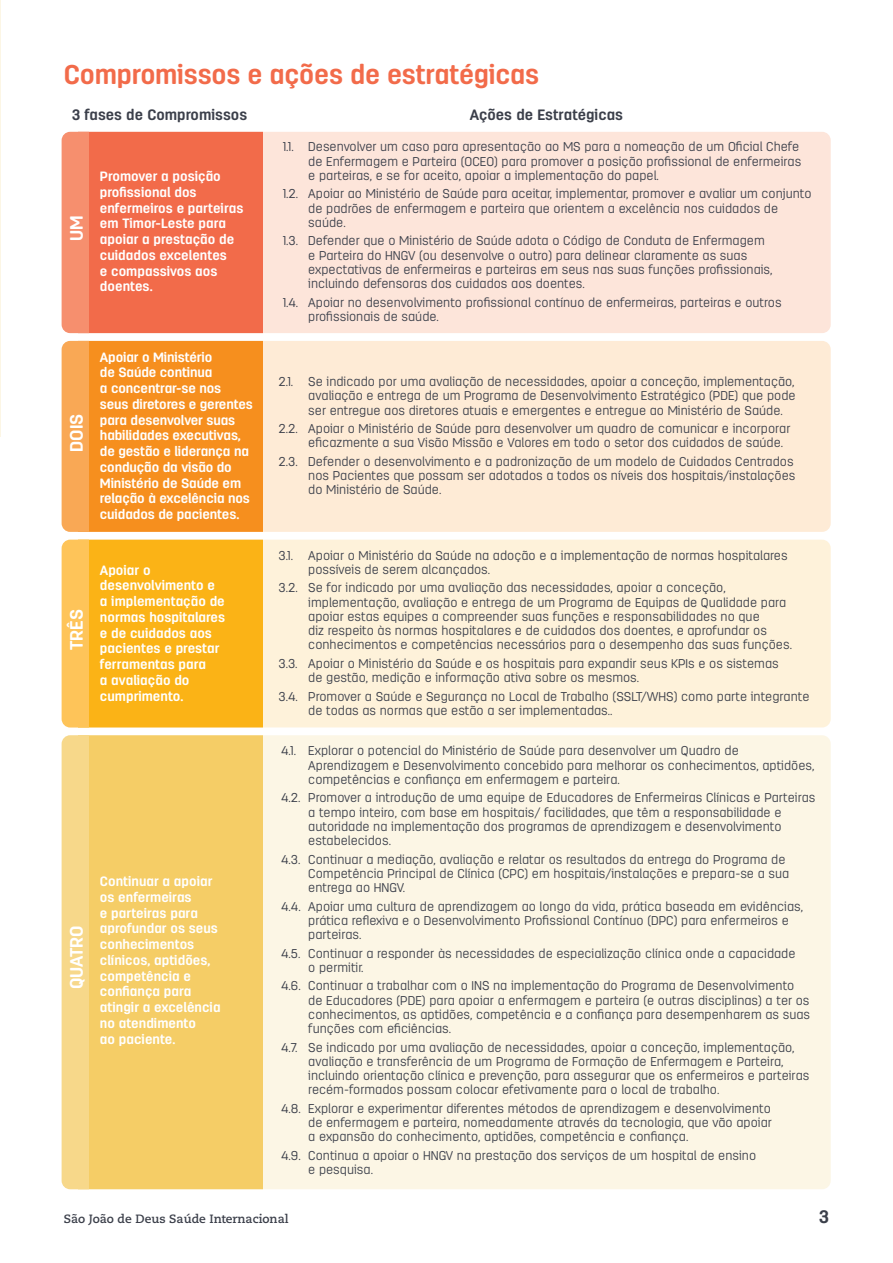
<style>
.page{position:relative;width:893px;height:1263px;background:#fff}
.page>*{position:absolute;margin:0;border:0;box-sizing:border-box;transform-origin:0 0}
.H3_-_Peach{font:700 27px "Antartida Rounded";letter-spacing:-.01em;color:#f26b4a}
.Body_Copy_-_white{font:700 18px "Antartida Rounded";color:#fff}
.t1{font:700 18px "Antartida Rounded";color:#3b3f4a}
.H2_-_Peach{font:700 15px "Antartida Rounded";color:#3b3f4a}
.Body_Copy_-_white-2{font:700 13.5px/15.8px "Antartida Rounded";color:#fff}
.t2{font:300 12.75px/14.2px "Antartida Rounded";color:#3b3f4a}
.t3{font:700 12px "Caecilia LT Pro 75";color:#3b3f4a}
</style>
<div class="page">
<hr style="left:0;top:0;width:1px;height:436px;background:#fcf6e5">
<div style="left:62px;top:132px;width:769px;height:201px;background:#fde5da;border-radius:9px"></div>
<div style="left:78px;top:132px;width:185px;height:201px;background:#f26b4a"></div>
<div style="left:62px;top:132px;width:27px;height:201px;background:#f68f6e"></div>
<div style="left:62px;top:341px;width:769px;height:191px;background:#feebd6;border-radius:9px"></div>
<div style="left:78px;top:341px;width:185px;height:191px;background:#f68f1e"></div>
<div style="left:62px;top:341px;width:27px;height:191px;background:#f9a855"></div>
<div style="left:62px;top:540px;width:769px;height:187px;background:#fef2da;border-radius:9px"></div>
<div style="left:78px;top:540px;width:185px;height:187px;background:#fbb316"></div>
<div style="left:62px;top:540px;width:27px;height:187px;background:#fec459"></div>
<div style="left:62px;top:735px;width:769px;height:454px;background:#fcf6e5;border-radius:9px"></div>
<div style="left:78px;top:735px;width:185px;height:454px;background:#f5cd66"></div>
<div style="left:62px;top:735px;width:27px;height:454px;background:#f7d88a"></div>
<p class="H3_-_Peach" style="left:64px;top:59px;width:477px">Compromissos e ações de estratégicas</p>
<p class="H2_-_Peach" style="left:72px;top:106px;width:177px">3 fases de Compromissos</p>
<p class="H2_-_Peach" style="left:470px;top:106px;width:155px">Ações de Estratégicas</p>
<p class="Body_Copy_-_white" style="left:66px;top:241px;width:27px;rotate:-90deg">UM</p>
<p class="Body_Copy_-_white-2" style="left:100px;top:169px;width:145px">Promover a posição profissional dos enfermeiros e parteiras em Timor-Leste para apoiar a prestação de cuidados excelentes<br>e compassivos aos doentes.</p>
<p class="Body_Copy_-_white" style="left:66px;top:452px;width:40px;rotate:-90deg">DOIS</p>
<p class="Body_Copy_-_white-2" style="left:100px;top:349px;width:155px">Apoiar o Ministério<br>de Saúde continua<br>a concentrar-se nos seus diretores e gerentes para desenvolver suas habilidades executivas, de gestão e liderança na condução da visão do<br>Ministério de Saúde em relação à excelência nos cuidados de pacientes.</p>
<p class="Body_Copy_-_white" style="left:66px;top:650px;width:43px;rotate:-90deg">TRÊS</p>
<p class="Body_Copy_-_white-2" style="left:100px;top:562px;width:127px">Apoiar o desenvolvimento e a implementação de normas hospitalares e de cuidados aos pacientes e prestar ferramentas para<br>a avaliação do cumprimento.</p>
<p class="t2" style="left:308px;top:140px;width:495px;text-indent:-26px">1.1. Desenvolver um caso para apresentação ao MS para a nomeação de um Oficial Chefe de Enfermagem e Parteira (OCEO) para promover a posição profissional de enfermeiras e parteiras, e se for aceito, apoiar a implementação do papel.</p>
<p class="t2" style="left:308px;top:187px;width:505px;text-indent:-26px">1.2. Apoiar ao Ministério de Saúde para aceitar, implementar, promover e avaliar um conjunto de padrões de enfermagem e parteira que orientem a excelência nos cuidados de saúde.</p>
<p class="t2" style="left:308px;top:234px;width:466px;text-indent:-26px">1.3. Defender que o Ministério de Saúde adota o Código de Conduta de Enfermagem e Parteira do HNGV (ou desenvolve o outro) para delinear claramente as suas expectativas de enfermeiras e parteiras em seus nas suas funções profissionais, incluindo defensoras dos cuidados aos doentes.</p>
<p class="t2" style="left:308px;top:295px;width:475px;text-indent:-26px">1.4. Apoiar no desenvolvimento profissional contínuo de enfermeiras, parteiras e outros profissionais de saúde.</p>
<p class="t2" style="left:308px;top:375px;width:489px;text-align:justify;text-indent:-30px">2.1. Se indicado por uma avaliação de necessidades, apoiar a conceção, implementação, avaliação e entrega de um Programa de Desenvolvimento Estratégico (PDE) que pode ser entregue aos diretores atuais e emergentes e entregue ao Ministério de Saúde.</p>
<p class="t2" style="left:308px;top:422px;width:484px;text-indent:-30px">2.2. Apoiar o Ministério de Saúde para desenvolver um quadro de comunicar e incorporar eficazmente a sua Visão Missão e Valores em todo o setor dos cuidados de saúde.</p>
<p class="t2" style="left:308px;top:454px;width:489px;text-indent:-30px">2.3. Defender o desenvolvimento e a padronização de um modelo de Cuidados Centrados nos Pacientes que possam ser adotados a todos os níveis dos hospitais/instalações do Ministério de Saúde.</p>
<p class="t2" style="left:308px;top:548px;width:481px;text-indent:-30px">3.1. Apoiar o Ministério da Saúde na adoção e a implementação de normas hospitalares possíveis de serem alcançados.</p>
<p class="t2" style="left:308px;top:581px;width:485px;text-indent:-30px">3.2. Se for indicado por uma avaliação das necessidades, apoiar a conceção, implementação, avaliação e entrega de um Programa de Equipas de Qualidade para apoiar estas equipes a compreender suas funções e responsabilidades no que<br>diz respeito às normas hospitalares e de cuidados dos doentes, e aprofundar os conhecimentos e competências necessários para o desempenho das suas funções.</p>
<p class="t2" style="left:308px;top:656px;width:472px;text-indent:-30px">3.3. Apoiar o Ministério da Saúde e os hospitais para expandir seus KPIs e os sistemas de gestão, medição e informação ativa sobre os mesmos.</p>
<p class="t2" style="left:308px;top:689px;width:503px;text-indent:-30px">3.4. Promover a Saúde e Segurança no Local de Trabalho (SSLT/WHS) como parte integrante de todas as normas que estão a ser implementadas..</p>
<p class="t2" style="left:308px;top:744px;width:508px;text-indent:-27px">4.1. Explorar o potencial do Ministério de Saúde para desenvolver um Quadro de<br>Aprendizagem e Desenvolvimento concebido para melhorar os conhecimentos, aptidões, competências e confiança em enfermagem e parteira.</p>
<p class="t2" style="left:308px;top:791px;width:509px;text-indent:-27px">4.2. Promover a introdução de uma equipe de Educadores de Enfermeiras Clínicas e Parteiras a tempo inteiro, com base em hospitais/ facilidades, que têm a responsabilidade e autoridade na implementação dos programas de aprendizagem e desenvolvimento estabelecidos.</p>
<p class="t2" style="left:308px;top:852px;width:482px;text-indent:-27px">4.3. Continuar a mediação, avaliação e relatar os resultados da entrega do Programa de<br>Competência Principal de Clínica (CPC) em hospitais/instalações e prepara-se a sua entrega ao HNGV.</p>
<p class="t2" style="left:308px;top:899px;width:496px;text-indent:-27px">4.4. Apoiar uma cultura de aprendizagem ao longo da vida, prática baseada em evidências, prática reflexiva e o Desenvolvimento Profissional Contínuo (DPC) para enfermeiros e parteiras.</p>
<p class="t2" style="left:308px;top:946px;width:489px;text-indent:-27px">4.5. Continuar a responder às necessidades de especialização clínica onde a capacidade o permitir.</p>
<p class="t2" style="left:308px;top:979px;width:503px;text-indent:-27px">4.6. Continuar a trabalhar com o INS na implementação do Programa de Desenvolvimento de Educadores (PDE) para apoiar a enfermagem e parteira (e outras disciplinas) a ter os conhecimentos, as aptidões, competência e a confiança para desempenharem as suas funções com eficiências.</p>
<p class="t2" style="left:308px;top:1040px;width:503px;text-indent:-27px">4.7. Se indicado por uma avaliação de necessidades, apoiar a conceção, implementação, avaliação e transferência de um Programa de Formação de Enfermagem e Parteira, incluindo orientação clínica e prevenção, para assegurar que os enfermeiros e parteiras recém-formados possam colocar efetivamente para o local de trabalho.</p>
<p class="t2" style="left:308px;top:1101px;width:465px;text-align:justify;text-indent:-27px">4.8. Explorar e experimentar diferentes métodos de aprendizagem e desenvolvimento de enfermagem e parteira, nomeadamente através da tecnologia, que vão apoiar a expansão do conhecimento, aptidões, competência e confiança.</p>
<p class="t2" style="left:308px;top:1148px;width:449px;text-indent:-27px">4.9. Continua a apoiar o HNGV na prestação dos serviços de um hospital de ensino e pesquisa.</p>
<p class="t3" style="left:64px;top:1210px;width:226px">São João de Deus Saúde Internacional</p>
<h2 class="t1" style="left:819px;top:1206px;width:12px">3</h2>
<p class="Body_Copy_-_white-2" style="left:100px;top:874px;width:122px">Continuar a apoiar os enfermeiras<br>e parteiras para aprofundar os seus conhecimentos clínicos, aptidões, competência e confiança para atingir a excelência no atendimento<br>ao paciente.</p>
<p class="Body_Copy_-_white" style="left:66px;top:989px;width:65px;rotate:-90deg">QUATRO</p>
</div>
